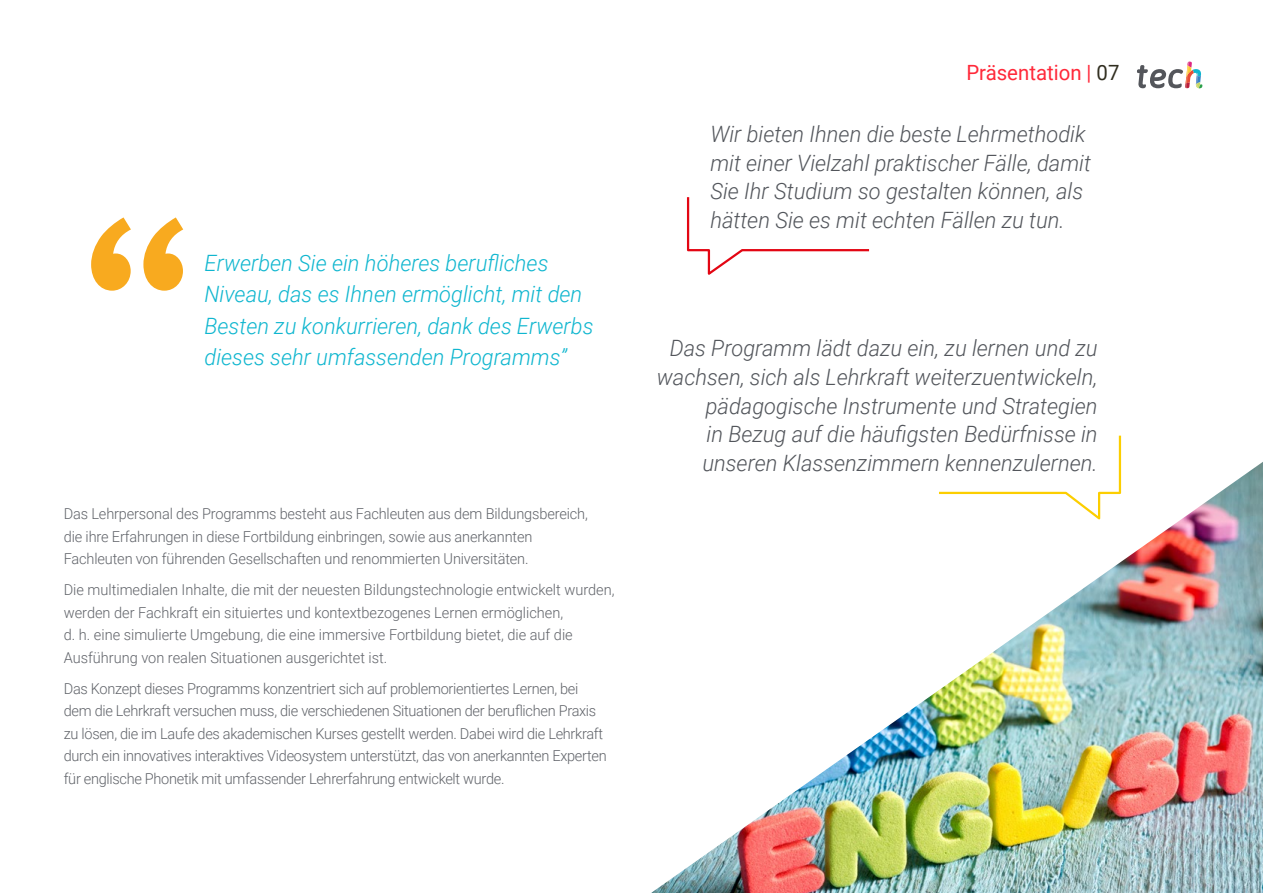
<style>
.page{position:relative;width:1263px;height:893px;background:#fff}
.page>*{position:absolute;margin:0;border:0;box-sizing:border-box;transform-origin:0 0}
.t1{font:italic 300 22.5px/28.5px "Roboto";color:#52555b}
.t2{font:italic 300 22.5px/31.5px "Roboto";color:#0fb6cf}
.t3{font:21px "Roboto";color:#ff293a}
.t4{font:300 15px/22.5px "Roboto";letter-spacing:-.01em;color:#61646a}
.s1{color:#312e20}
</style>
<div class="page">
<svg style="left:1137px;top:62px;width:65px;height:27px"></svg>
<svg style="left:91px;top:217px;width:92px;height:74px"></svg>
<svg style="left:687px;top:197px;width:183px;height:78px"></svg>
<svg style="left:1118px;top:435px;width:4px;height:27px"></svg>
<img style="left:651px;top:462px;width:612px;height:431px">
<h1 class="t2" style="left:204px;top:246px;width:390px">Erwerben Sie ein höheres berufliches Niveau, das es Ihnen ermöglicht, mit den Besten zu konkurrieren, dank des Erwerbs dieses sehr umfassenden Programms”</h1>
<p class="t4" style="left:64px;top:502px;width:525px">Das Lehrpersonal des Programms besteht aus Fachleuten aus dem Bildungsbereich, die ihre Erfahrungen in diese Fortbildung einbringen, sowie aus anerkannten<br>Fachleuten von führenden Gesellschaften und renommierten Universitäten.</p>
<p class="t4" style="left:64px;top:578px;width:552px">Die multimedialen Inhalte, die mit der neuesten Bildungstechnologie entwickelt wurden, werden der Fachkraft ein situiertes und kontextbezogenes Lernen ermöglichen,<br>d. h. eine simulierte Umgebung, die eine immersive Fortbildung bietet, die auf die Ausführung von realen Situationen ausgerichtet ist.</p>
<p class="t4" style="left:64px;top:677px;width:544px">Das Konzept dieses Programms konzentriert sich auf problemorientiertes Lernen, bei dem die Lehrkraft versuchen muss, die verschiedenen Situationen der beruflichen Praxis zu lösen, die im Laufe des akademischen Kurses gestellt werden. Dabei wird die Lehrkraft durch ein innovatives interaktives Videosystem unterstützt, das von anerkannten Experten für englische Phonetik mit umfassender Lehrerfahrung entwickelt wurde.</p>
<h2 class="t3" style="left:966px;top:57px;width:155px">Präsentation | <span class="s1">07</span></h2>
<h1 class="t1" style="left:710px;top:119px;width:382px">Wir bieten Ihnen die beste Lehrmethodik mit einer Vielzahl praktischer Fälle, damit Sie Ihr Studium so gestalten können, als hätten Sie es mit echten Fällen zu tun.</h1>
<h1 class="t1" style="left:657px;top:333px;width:442px;text-align:right">Das Programm lädt dazu ein, zu lernen und zu wachsen, sich als Lehrkraft weiterzuentwickeln, pädagogische Instrumente und Strategien<br>in Bezug auf die häufigsten Bedürfnisse in unseren Klassenzimmern kennenzulernen.</h1>
</div>
